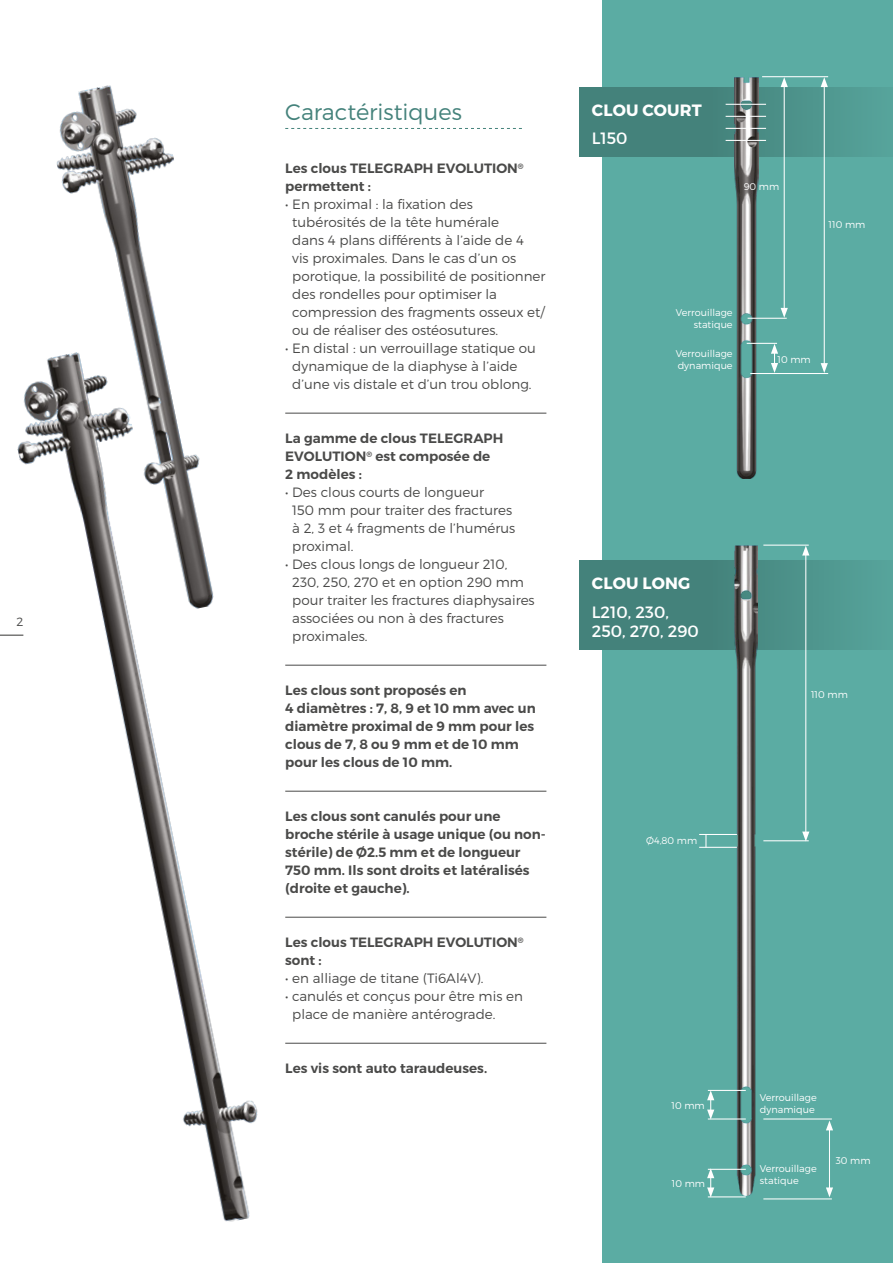
<style>
.page{position:relative;width:893px;height:1263px;background:#fff}
.page>*{position:absolute;margin:0;border:0;box-sizing:border-box;transform-origin:0 0}
.t1{font:300 22.5px "Montserrat";color:#44827b}
.t2{font:16.35px/19.6px "Montserrat";color:#fff}
.t3{font:700 16.35px "Montserrat";letter-spacing:.01em;color:#fff}
.t4{font:300 13.5px/18px "Montserrat";color:#4a4a49}
.t5{font:600 13.5px/18px "Montserrat";color:#4a4a49}
.t6{font:300 12px "Montserrat";color:#4a4a49}
.t7{font:300 9.75px/11.7px "Montserrat";color:#fff}
</style>
<div class="page">
<div style="left:602px;top:0;width:291px;height:1263px;background:#5baca3"></div>
<svg style="left:285px;top:128px;width:237px;height:1px"></svg>
<hr style="left:285px;top:413px;width:261px;height:1px;background:#4a4a49">
<hr style="left:285px;top:665px;width:261px;height:1px;background:#4a4a49">
<hr style="left:285px;top:791px;width:261px;height:1px;background:#4a4a49">
<hr style="left:285px;top:917px;width:261px;height:1px;background:#4a4a49">
<hr style="left:285px;top:1043px;width:261px;height:1px;background:#4a4a49">
<div style="left:579px;top:88px;width:314px;height:69px;background:linear-gradient(to right,#3f7a73,#55a097)"></div>
<div style="left:579px;top:561px;width:314px;height:89px;background:linear-gradient(to right,#407a73,#549f96)"></div>
<img style="left:1px;top:381px;width:291px;height:841px">
<img style="left:43px;top:85px;width:220px;height:533px">
<hr style="left:824px;top:85px;width:1px;height:280px;background:#fff">
<svg style="left:821px;top:77px;width:7px;height:10px"></svg>
<svg style="left:821px;top:363px;width:7px;height:10px"></svg>
<hr style="left:784px;top:85px;width:1px;height:225px;background:#fff">
<svg style="left:781px;top:77px;width:7px;height:10px"></svg>
<svg style="left:781px;top:308px;width:7px;height:10px"></svg>
<img style="left:734px;top:77px;width:24px;height:401px">
<hr style="left:726px;top:104px;width:40px;height:1px;background:#fff">
<hr style="left:762px;top:76px;width:66px;height:1px;background:#fff">
<hr style="left:750px;top:373px;width:78px;height:1px;background:#fff">
<hr style="left:747px;top:343px;width:30px;height:1px;background:#fff">
<hr style="left:748px;top:318px;width:39px;height:1px;background:#fff">
<hr style="left:726px;top:116px;width:40px;height:1px;background:#fff">
<hr style="left:726px;top:128px;width:40px;height:1px;background:#fff">
<hr style="left:726px;top:140px;width:40px;height:1px;background:#fff">
<svg style="left:771px;top:344px;width:7px;height:29px"></svg>
<hr style="left:708px;top:1196px;width:38px;height:1px;background:#fff">
<hr style="left:763px;top:840px;width:46px;height:1px;background:#fff">
<hr style="left:763px;top:545px;width:46px;height:1px;background:#fff">
<hr style="left:763px;top:1118px;width:69px;height:1px;background:#fff">
<hr style="left:763px;top:1198px;width:69px;height:1px;background:#fff">
<hr style="left:699px;top:847px;width:38px;height:1px;background:#fff">
<hr style="left:699px;top:834px;width:38px;height:1px;background:#fff">
<hr style="left:805px;top:553px;width:1px;height:281px;background:#fff">
<svg style="left:802px;top:546px;width:7px;height:9px"></svg>
<svg style="left:802px;top:831px;width:7px;height:10px"></svg>
<hr style="left:829px;top:1128px;width:1px;height:62px;background:#fff">
<svg style="left:826px;top:1120px;width:7px;height:10px"></svg>
<svg style="left:826px;top:1187px;width:7px;height:10px"></svg>
<svg style="left:705px;top:835px;width:1px;height:12px"></svg>
<img style="left:734px;top:546px;width:24px;height:650px">
<hr style="left:708px;top:1118px;width:38px;height:1px;background:#fff">
<hr style="left:708px;top:1090px;width:38px;height:1px;background:#fff">
<hr style="left:708px;top:1169px;width:38px;height:1px;background:#fff">
<svg style="left:707px;top:1090px;width:7px;height:29px"></svg>
<svg style="left:707px;top:1168px;width:7px;height:29px"></svg>
<svg style="left:0;top:635px;width:23px;height:1px"></svg>
<p class="t6" style="left:16px;top:614px;width:8px">2</p>
<h1 class="t1" style="left:285px;top:98px;width:178px">Caractéristiques</h1>
<p class="t5" style="left:285px;top:160px;width:240px">Les clous TELEGRAPH EVOLUTION<sup>® </sup>permettent :</p>
<p class="t4" style="left:292px;top:195px;width:255px;text-indent:-7px">• En proximal : la fixation des tubérosités de la tête humérale<br>dans 4 plans différents à l’aide de 4<br>vis proximales. Dans le cas d’un os porotique, la possibilité de positionner des rondelles pour optimiser la compression des fragments osseux et/ ou de réaliser des ostéosutures.</p>
<p class="t4" style="left:292px;top:339px;width:245px;text-indent:-7px">• En distal : un verrouillage statique ou dynamique de la diaphyse à l’aide d’une vis distale et d’un trou oblong.</p>
<p class="t5" style="left:285px;top:430px;width:220px">La gamme de clous TELEGRAPH<br>EVOLUTION<sup>®</sup> est composée de<br>2 modèles :</p>
<p class="t4" style="left:292px;top:483px;width:225px;text-indent:-7px">• Des clous courts de longueur<br>150 mm pour traiter des fractures à 2, 3 et 4 fragments de l’humérus proximal.</p>
<p class="t4" style="left:292px;top:555px;width:244px;text-indent:-7px">• Des clous longs de longueur 210,<br>230, 250, 270 et en option 290 mm pour traiter les fractures diaphysaires associées ou non à des fractures proximales.</p>
<p class="t5" style="left:285px;top:682px;width:252px">Les clous sont proposés en<br>4 diamètres : 7, 8, 9 et 10 mm avec un diamètre proximal de 9 mm pour les clous de 7, 8 ou 9 mm et de 10 mm pour les clous de 10 mm.</p>
<p class="t5" style="left:285px;top:808px;width:262px">Les clous sont canulés pour une broche stérile à usage unique (ou non&shy;stérile) de Ø2.5 mm et de longueur<br>750 mm. Ils sont droits et latéralisés (droite et gauche).</p>
<p class="t5" style="left:285px;top:933px;width:240px">Les clous TELEGRAPH EVOLUTION<sup>® </sup>sont :</p>
<p class="t4" style="left:285px;top:969px;width:200px">• en alliage de titane (Ti6Al4V).</p>
<p class="t4" style="left:292px;top:987px;width:232px;text-indent:-7px">• canulés et conçus pour être mis en place de manière antérograde.</p>
<p class="t5" style="left:285px;top:1060px;width:203px">Les vis sont auto taraudeuses.</p>
<p class="t3" style="left:592px;top:100px;width:111px">CLOU COURT</p>
<p class="t2" style="left:592px;top:129px;width:37px">L150</p>
<p class="t7" style="left:744px;top:180px;width:37px">90 mm</p>
<p class="t7" style="left:828px;top:219px;width:38px">110 mm</p>
<p class="t7" style="left:676px;top:306px;width:58px;text-align:right">Verrouillage statique</p>
<p class="t7" style="left:676px;top:348px;width:58px">Verrouillage dynamique</p>
<p class="t7" style="left:777px;top:353px;width:35px">10 mm</p>
<p class="t3" style="left:592px;top:573px;width:100px">CLOU LONG</p>
<p class="t2" style="left:592px;top:602px;width:109px">L210, 230,<br>250, 270, 290</p>
<p class="t7" style="left:646px;top:834px;width:53px">Ø4,80 mm</p>
<p class="t7" style="left:811px;top:689px;width:38px">110 mm</p>
<p class="t7" style="left:671px;top:1099px;width:35px">10 mm</p>
<p class="t7" style="left:672px;top:1177px;width:35px">10 mm</p>
<p class="t7" style="left:760px;top:1092px;width:58px">Verrouillage dynamique</p>
<p class="t7" style="left:760px;top:1162px;width:58px">Verrouillage statique</p>
<p class="t7" style="left:836px;top:1154px;width:36px">30 mm</p>
</div>
